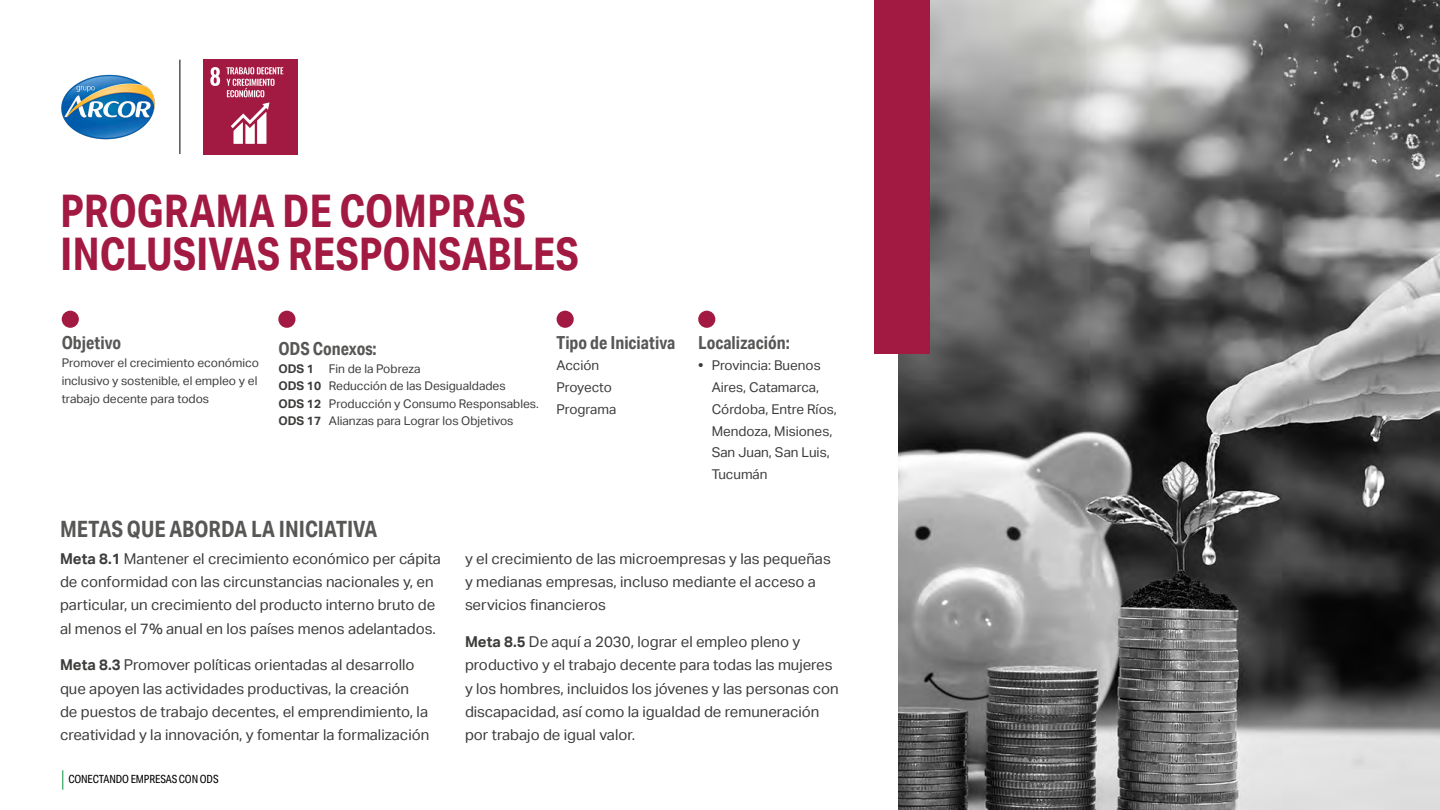
<style>
.page{position:relative;width:1440px;height:810px;background:#fff}
.page>*{position:absolute;margin:0;border:0;box-sizing:border-box;transform-origin:0 0}
.t1{font:700 45px/42.8px "Aktiv Grotesk Cd";color:#a21942}
.t2{font:700 22.5px "Aktiv Grotesk Cd";color:#575756}
.t3{font:700 18px "Aktiv Grotesk Cd";color:#575756}
.t4{font:15px/23.2px "Aktiv Grotesk";color:#3c3c3b}
.t5{font:13.5px/21.8px "Aktiv Grotesk";color:#3c3c3b}
.t6{font:12px/17.2px "Aktiv Grotesk";color:#3c3c3b}
.t7{font:11.25px "Aktiv Grotesk Cd";letter-spacing:-.01em;color:#000}
.s1{font-weight:700}
</style>
<div class="page">
<svg style="left:62px;top:770px;width:1px;height:20px"></svg>
<div style="left:62px;top:311px;width:17px;height:17px;background:#a21942;border-radius:50%"></div>
<img style="left:203px;top:60px;width:95px;height:94px">
<hr style="left:180px;top:60px;width:1px;height:94px;background:#000">
<img style="left:61px;top:74px;width:94px;height:66px">
<div style="left:557px;top:311px;width:17px;height:17px;background:#a21942;border-radius:50%"></div>
<div style="left:698px;top:311px;width:17px;height:17px;background:#a21942;border-radius:50%"></div>
<img style="left:898px;top:0;width:542px;height:810px">
<div style="left:874px;top:0;width:56px;height:354px;background:#a21942"></div>
<div style="left:278px;top:311px;width:17px;height:17px;background:#a21942;border-radius:50%"></div>
<h1 class="t1" style="left:60px;top:189px;width:520px">PROGRAMA DE COMPRAS<br>INCLUSIVAS RESPONSABLES</h1>
<p class="t3" style="left:62px;top:331px;width:61px">Objetivo</p>
<p class="t6" style="left:62px;top:353px;width:199px;line-height:18px">Promover el crecimiento económico inclusivo y sostenible, el empleo y el trabajo decente para todos</p>
<p class="t3" style="left:278px;top:337px;width:100px">ODS Conexos:</p>
<p class="t6" style="left:278px;top:360px;width:262px"><span class="s1">ODS 1</span> Fin de la Pobreza<br><span class="s1">ODS 10</span> Reducción de las Desigualdades<br><span class="s1">ODS 12</span> Producción y Consumo Responsables.<br><span class="s1">ODS 17</span> Alianzas para Lograr los Objetivos</p>
<p class="t3" style="left:557px;top:331px;width:120px">Tipo de Iniciativa</p>
<p class="t5" style="left:557px;top:355px;width:61px">Acción<br>Proyecto<br>Programa</p>
<p class="t3" style="left:698px;top:331px;width:93px">Localización:</p>
<p class="t5" style="left:712px;top:355px;width:127px;text-indent:-14px"><span class="s1">•</span> Provincia: Buenos<br>Aires, Catamarca,<br>Córdoba, Entre Ríos,<br>Mendoza, Misiones,<br>San Juan, San Luis,<br>Tucumán</p>
<h2 class="t2" style="left:60px;top:515px;width:319px">METAS QUE ABORDA LA INICIATIVA</h2>
<p class="t4" style="left:60px;top:547px;width:382px"><span class="s1">Meta 8.1</span> Mantener el crecimiento económico per cápita de conformidad con las circunstancias nacionales y, en particular, un crecimiento del producto interno bruto de al menos el 7% anual en los países menos adelantados.</p>
<p class="t4" style="left:60px;top:654px;width:371px"><span class="s1">Meta 8.3</span> Promover políticas orientadas al desarrollo que apoyen las actividades productivas, la creación de puestos de trabajo decentes, el emprendimiento, la creatividad y la innovación, y fomentar la formalización</p>
<p class="t7" style="left:68px;top:773px;width:152px">CONECTANDO EMPRESAS CON ODS</p>
<p class="t4" style="left:465px;top:547px;width:367px">y el crecimiento de las microempresas y las pequeñas y medianas empresas, incluso mediante el acceso a servicios financieros</p>
<p class="t4" style="left:465px;top:630px;width:375px"><span class="s1">Meta 8.5</span> De aquí a 2030, lograr el empleo pleno y productivo y el trabajo decente para todas las mujeres y los hombres, incluidos los jóvenes y las personas con discapacidad, así como la igualdad de remuneración por trabajo de igual valor.</p>
</div>
